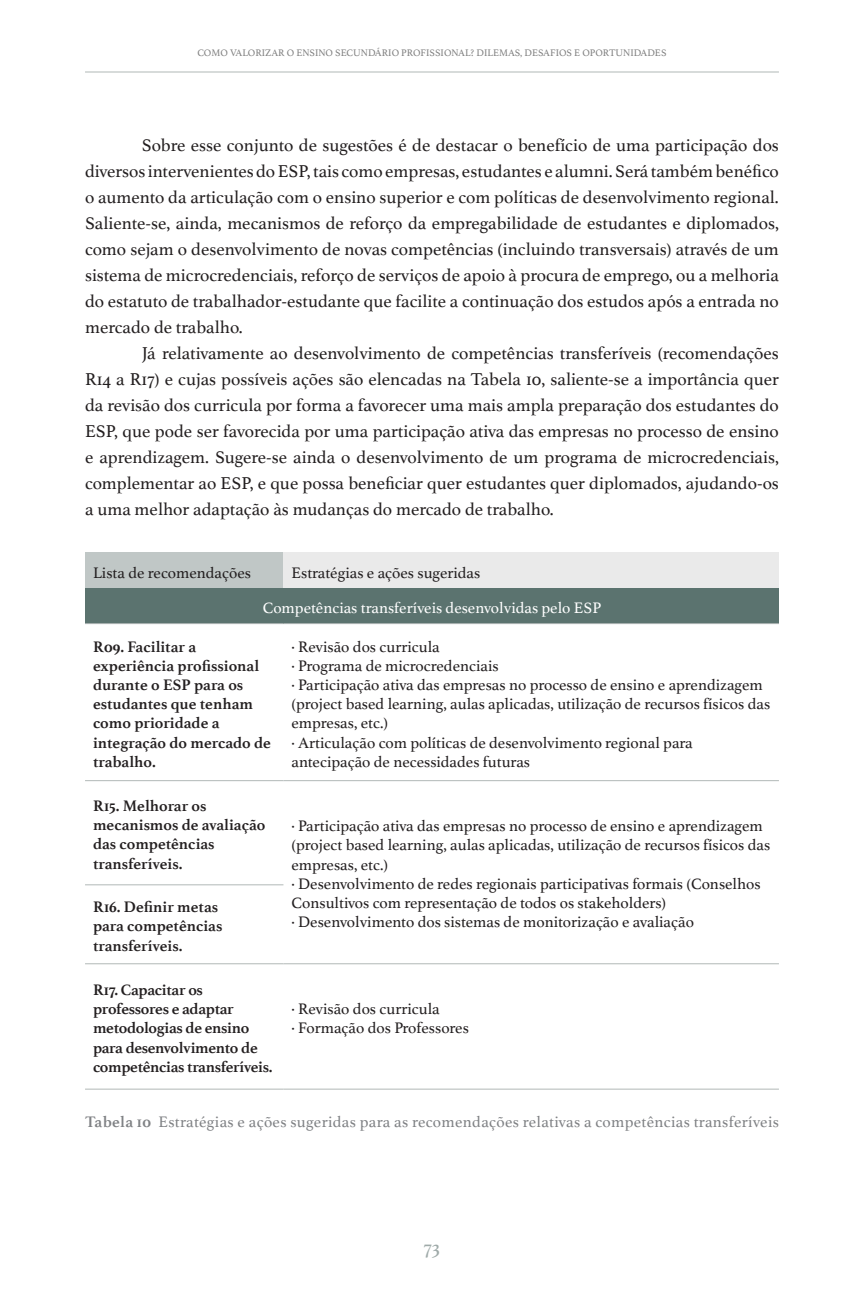
<style>
.page{position:relative;width:864px;height:1296px;background:#fff}
.page>*{position:absolute;margin:0;border:0;box-sizing:border-box;transform-origin:0 0}
.t1{font:20px "Athelas";color:#9faaa9}
.t2{font:18px/26px "Athelas";color:#231f20;text-align:justify}
.t3{font:16px/19.2px "Athelas";color:#231f20}
.t4{font:700 16px/19.2px "Athelas";color:#231f20}
.t5{font:700 16px/19.2px "Athelas";letter-spacing:-.02em;color:#231f20}
.t6{font:16px "Athelas";letter-spacing:.02em;color:#808285}
.t7{font:16px "Athelas";color:#fff}
.t8{font:10px "Athelas";color:#808080}
.s1{font-weight:700}
</style>
<div class="page">
<hr style="left:85px;top:72px;width:694px;height:1px;background:#b1b8b7">
<div style="left:85px;top:553px;width:198px;height:35px;background:#c0c7c6"></div>
<div style="left:283px;top:553px;width:496px;height:35px;background:#eaeaea"></div>
<div style="left:85px;top:588px;width:694px;height:36px;background:#5b736f"></div>
<hr style="left:85px;top:884px;width:198px;height:1px;background:#b1b8b7">
<hr style="left:85px;top:963px;width:198px;height:1px;background:#b1b8b7">
<hr style="left:283px;top:963px;width:496px;height:1px;background:#b1b8b7">
<hr style="left:85px;top:1089px;width:198px;height:1px;background:#b1b8b7">
<hr style="left:283px;top:1089px;width:496px;height:1px;background:#b1b8b7">
<hr style="left:85px;top:623px;width:198px;height:1px;background:#b1b8b7">
<hr style="left:283px;top:623px;width:496px;height:1px;background:#b1b8b7">
<hr style="left:85px;top:780px;width:198px;height:1px;background:#b1b8b7">
<hr style="left:283px;top:780px;width:496px;height:1px;background:#b1b8b7">
<p class="t8" style="left:197px;top:44px;width:471px">COMO VALORIZAR O ENSINO SECUNDÁRIO PROFISSIONAL? DILEMAS, DESAFIOS E OPORTUNIDADES</p>
<p class="t2" style="left:85px;top:132px;width:695px;text-indent:57px">Sobre esse conjunto de sugestões é de destacar o benefício de uma participação dos diversos intervenientes do ESP, tais como empresas, estudantes e alumni. Será também benéfico o aumento da articulação com o ensino superior e com políticas de desenvolvimento regional.<br>Saliente-se, ainda, mecanismos de reforço da empregabilidade de estudantes e diplomados, como sejam o desenvolvimento de novas competências (incluindo transversais) através de um sistema de microcredenciais, reforço de serviços de apoio à procura de emprego, ou a melhoria do estatuto de trabalhador-estudante que facilite a continuação dos estudos após a entrada no mercado de trabalho.</p>
<p class="t2" style="left:85px;top:340px;width:695px;text-indent:57px">Já relativamente ao desenvolvimento de competências transferíveis (recomendações R14 a R17) e cujas possíveis ações são elencadas na Tabela 10, saliente-se a importância quer da revisão dos curricula por forma a favorecer uma mais ampla preparação dos estudantes do ESP, que pode ser favorecida por uma participação ativa das empresas no processo de ensino e aprendizagem. Sugere-se ainda o desenvolvimento de um programa de microcredenciais, complementar ao ESP, e que possa beneficiar quer estudantes quer diplomados, ajudando-os a uma melhor adaptação às mudanças do mercado de trabalho.</p>
<p class="t3" style="left:93px;top:562px;width:159px">Lista de recomendações</p>
<p class="t3" style="left:291px;top:562px;width:190px">Estratégias e ações sugeridas</p>
<p class="t7" style="left:263px;top:595px;width:340px">Competências transferíveis desenvolvidas pelo ESP</p>
<p class="t4" style="left:93px;top:636px;width:179px">R09. Facilitar a experiência profissional durante o ESP para os estudantes que tenham como prioridade a integração do mercado de trabalho.</p>
<p class="t3" style="left:291px;top:636px;width:150px">· Revisão dos curricula</p>
<p class="t3" style="left:291px;top:655px;width:209px">· Programa de microcredenciais</p>
<p class="t3" style="left:291px;top:675px;width:480px">· Participação ativa das empresas no processo de ensino e aprendizagem (project based learning, aulas aplicadas, utilização de recursos físicos das empresas, etc.)</p>
<p class="t3" style="left:291px;top:732px;width:403px">· Articulação com políticas de desenvolvimento regional para antecipação de necessidades futuras</p>
<p class="t4" style="left:93px;top:796px;width:174px">R15. Melhorar os mecanismos de avaliação das competências transferíveis.</p>
<p class="t4" style="left:93px;top:897px;width:131px">R16. Definir metas para competências transferíveis.</p>
<p class="t5" style="left:93px;top:980px;width:181px">R17. Capacitar os professores e adaptar metodologias de ensino para desenvolvimento de competências transferíveis.</p>
<p class="t3" style="left:291px;top:816px;width:480px">· Participação ativa das empresas no processo de ensino e aprendizagem (project based learning, aulas aplicadas, utilização de recursos físicos das empresas, etc.)</p>
<p class="t3" style="left:291px;top:874px;width:471px">· Desenvolvimento de redes regionais participativas formais (Conselhos<br>Consultivos com representação de todos os stakeholders)</p>
<p class="t3" style="left:291px;top:912px;width:404px">· Desenvolvimento dos sistemas de monitorização e avaliação</p>
<p class="t3" style="left:291px;top:999px;width:150px">· Revisão dos curricula</p>
<p class="t3" style="left:291px;top:1018px;width:179px">· Formação dos Professores</p>
<p class="t6" style="left:85px;top:1109px;width:695px"><span class="s1">Tabela 10</span> Estratégias e ações sugeridas para as recomendações relativas a competências transferíveis</p>
<p class="t1" style="left:424px;top:1231px;width:18px">73</p>
</div>
